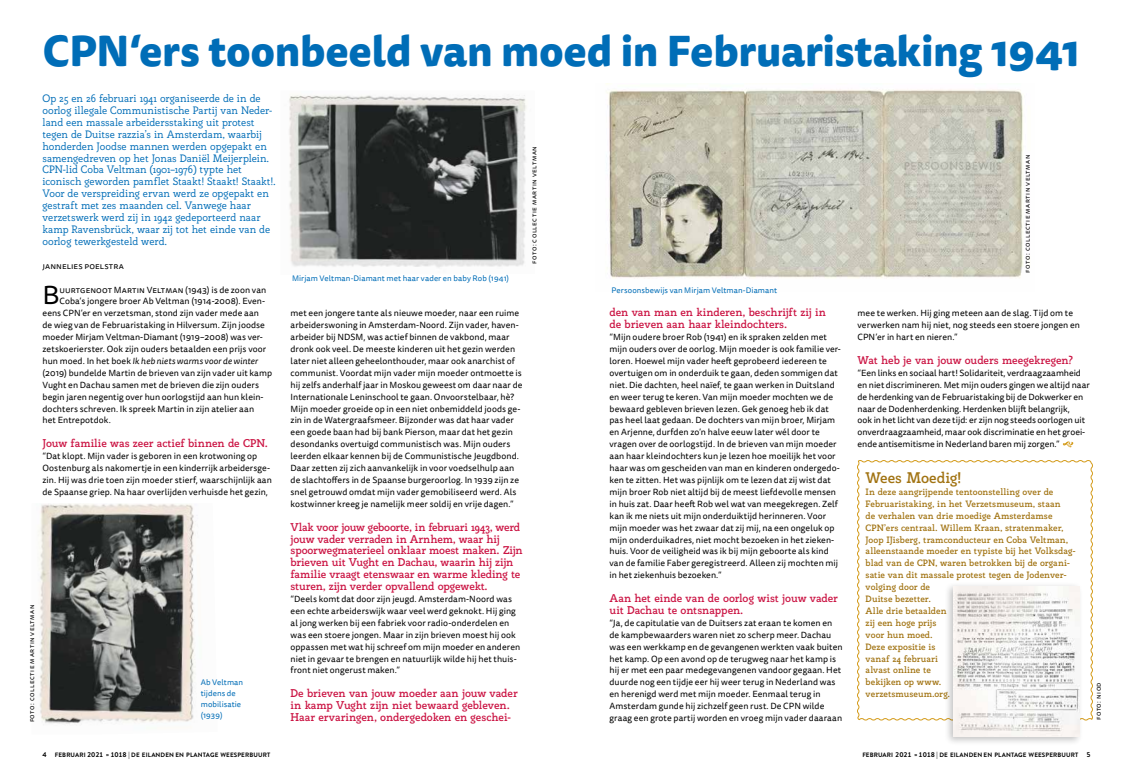
<style>
.page{position:relative;width:1134px;height:777px;background:#fff}
.page>*{position:absolute;margin:0;border:0;box-sizing:border-box;transform-origin:0 0}
.t1{font:800 42px "Tisa Sans Pro";letter-spacing:-.01em;color:#006db7}
.t2{font:26px "Tisa Sans Pro";color:#000}
.t3{font:700 15px "Rogliano";letter-spacing:-.015em;color:#a17312}
.t4{font:700 11px/11.9px "Rogliano";letter-spacing:-.015em;color:#cb1544}
.t5{font:10.5px/11.9px "Rogliano";color:#006db7}
.t6{font:700 9px/11.9px "Rogliano";color:#a17312}
.t7{font:8.9px/11.9px "Tisa Sans Pro";letter-spacing:.005em;color:#000}
.t8{font:italic 8.9px "Tisa Sans Pro";letter-spacing:.015em;color:#000}
.t9{font:8px/11px "Tisa Sans Pro";letter-spacing:.01em;color:#006db7}
.t10{font:7px "Tisa Sans Pro";letter-spacing:.075em;color:#000}
.t11{font:700 6.3px "Brandon Grotesque";letter-spacing:.02em;color:#000}
.s1{font-style:normal}
.s2{font-size:7px}
.s3{font-size:6px}
</style>
<div class="page">
<img style="left:606px;top:83px;width:418px;height:196px">
<svg style="left:1063px;top:441px;width:10px;height:6px"></svg>
<svg style="left:857px;top:460px;width:236px;height:261px"></svg>
<img style="left:38px;top:503px;width:157px;height:221px">
<img style="left:289px;top:95px;width:238px;height:173px">
<div style="left:944px;top:581px;width:140px;height:164px;background:#000;opacity:.24"></div>
<img style="left:953px;top:586px;width:126px;height:151px">
<p class="t10" style="left:27px;top:722px;width:119px;rotate:-90deg">foto: collectie martin veltman</p>
<h1 class="t1" style="left:43px;top:20px;width:1039px">CPN‘ers toonbeeld van moed in Februaristaking 1941</h1>
<p class="t5" style="left:43px;top:92px;width:235px">Op 25 en 26 februari 1941 organiseerde de in de oorlog illegale Communistische Partij van Neder&shy;land een massale arbeidersstaking uit protest tegen de Duitse razzia’s in Amsterdam, waarbij honderden Joodse mannen werden opgepakt en samengedreven op het Jonas Daniël Meijerplein.<br>CPN-lid Coba Veltman (1901–1976) typte het iconisch geworden pamflet Staakt! Staakt! Staakt!.<br>Voor de verspreiding ervan werd ze opgepakt en gestraft met zes maanden cel. Vanwege haar verzetswerk werd zij in 1942 gedeporteerd naar kamp Ravensbrück, waar zij tot het einde van de oorlog tewerkgesteld werd.</p>
<p class="t7" style="left:43px;top:260px;width:83px">jannelies poelstra</p>
<h2 class="t2" style="left:43px;top:278px;width:18px">B</h2>
<p class="t7" style="left:59px;top:284px;width:208px">uurtgenoot Martin Veltman (1943) is de zoon van</p>
<p class="t7" style="left:59px;top:296px;width:207px">Coba’s jongere broer Ab Veltman (1914-2008). Even-</p>
<p class="t7" style="left:43px;top:307px;width:218px">eens CPN’er en verzetsman, stond zijn vader mede aan</p>
<p class="t7" style="left:43px;top:319px;width:224px">de wieg van de Februaristaking in Hilversum. Zijn joodse</p>
<p class="t7" style="left:43px;top:331px;width:222px">moeder Mirjam Veltman-Diamant (1919–2008) was ver-</p>
<p class="t7" style="left:43px;top:343px;width:225px">zetskoerierster. Ook zijn ouders betaalden een prijs voor</p>
<p class="t8" style="left:43px;top:355px;width:217px"><span class="s1">hun moed. In het boek</span> Ik heb niets warms voor de winter</p>
<p class="t7" style="left:43px;top:367px;width:231px">(2019) bundelde Martin de brieven van zijn vader uit kamp</p>
<p class="t7" style="left:43px;top:379px;width:218px">Vught en Dachau samen met de brieven die zijn ouders</p>
<p class="t7" style="left:43px;top:391px;width:223px">begin jaren negentig over hun oorlogstijd aan hun klein-</p>
<p class="t7" style="left:43px;top:403px;width:213px">dochters schreven. Ik spreek Martin in zijn atelier aan</p>
<p class="t7" style="left:43px;top:415px;width:70px">het Entrepotdok.</p>
<p class="t4" style="left:43px;top:437px;width:227px">Jouw familie was zeer actief binnen de CPN.</p>
<p class="t7" style="left:43px;top:450px;width:231px">“Dat klopt. Mijn vader is geboren in een krotwoning op Oostenburg als nakomertje in een kinderrijk arbeidersge&shy;zin. Hij was drie toen zijn moeder stierf, waarschijnlijk aan de Spaanse griep. Na haar overlijden verhuisde het gezin,</p>
<p class="t9" style="left:201px;top:677px;width:44px">Ab Veltman tijdens de mobilisatie (1939)</p>
<p class="t9" style="left:292px;top:272px;width:219px">Mirjam Veltman-Diamant met haar vader en baby Rob (1941)</p>
<p class="t7" style="left:291px;top:307px;width:233px">met een jongere tante als nieuwe moeder, naar een ruime arbeiderswoning in Amsterdam-Noord. Zijn vader, haven&shy;arbeider bij NDSM, was actief binnen de vakbond, maar dronk ook veel. De meeste kinderen uit het gezin werden later niet alleen geheelonthouder, maar ook anarchist of communist. Voordat mijn vader mijn moeder ontmoette is hij zelfs anderhalf jaar in Moskou geweest om daar naar de Internationale Leninschool te gaan. Onvoorstelbaar, hè?<br>Mijn moeder groeide op in een niet onbemiddeld joods ge&shy;zin in de Watergraafsmeer. Bijzonder was dat haar vader een goede baan had bij bank Pierson, maar dat het gezin desondanks overtuigd communistisch was. Mijn ouders leerden elkaar kennen bij de Communistische Jeugdbond.<br>Daar zetten zij zich aanvankelijk in voor voedselhulp aan de slachtoffers in de Spaanse burgeroorlog. In 1939 zijn ze snel getrouwd omdat mijn vader gemobiliseerd werd. Als kostwinner kreeg je namelijk meer soldij en vrije dagen.”</p>
<p class="t4" style="left:291px;top:520px;width:234px">Vlak voor jouw geboorte, in februari 1943, werd jouw vader verraden in Arnhem, waar hij spoorwegmaterieel onklaar moest maken. Zijn brieven uit Vught en Dachau, waarin hij zijn familie vraagt etenswaar en warme kleding te sturen, zijn verder opvallend opgewekt.</p>
<p class="t7" style="left:291px;top:593px;width:231px">“Deels komt dat door zijn jeugd. Amsterdam-Noord was een echte arbeiderswijk waar veel werd geknokt. Hij ging al jong werken bij een fabriek voor radio-onderdelen en was een stoere jongen. Maar in zijn brieven moest hij ook oppassen met wat hij schreef om mijn moeder en anderen niet in gevaar te brengen en natuurlijk wilde hij het thuis&shy;front niet ongerust maken.”</p>
<p class="t4" style="left:291px;top:687px;width:229px">De brieven van jouw moeder aan jouw vader in kamp Vught zijn niet bewaard gebleven.<br>Haar ervaringen, ondergedoken en geschei-</p>
<p class="t10" style="left:529px;top:264px;width:119px;rotate:-90deg">foto: collectie martin veltman</p>
<p class="t10" style="left:1023px;top:272px;width:119px;rotate:-90deg">foto: collectie martin veltman</p>
<p class="t9" style="left:611px;top:284px;width:167px">Persoonsbewijs van Mirjam Veltman-Diamant</p>
<p class="t4" style="left:609px;top:306px;width:218px">den van man en kinderen, beschrijft zij in de brieven aan haar kleindochters.</p>
<p class="t7" style="left:609px;top:331px;width:233px">“Mijn oudere broer Rob (1941) en ik spraken zelden met mijn ouders over de oorlog. Mijn moeder is ook familie ver&shy;loren. Hoewel mijn vader heeft geprobeerd iedereen te overtuigen om in onderduik te gaan, deden sommigen dat niet. Die dachten, heel naïef, te gaan werken in Duitsland en weer terug te keren. Van mijn moeder mochten we de bewaard gebleven brieven lezen. Gek genoeg heb ik dat pas heel laat gedaan. De dochters van mijn broer, Mirjam en Arjenne, durfden zo’n halve eeuw later wél door te vragen over de oorlogstijd. In de brieven van mijn moeder aan haar kleindochters kun je lezen hoe moeilijk het voor haar was om gescheiden van man en kinderen ondergedo&shy;ken te zitten. Het was pijnlijk om te lezen dat zij wist dat mijn broer Rob niet altijd bij de meest liefdevolle mensen in huis zat. Daar heeft Rob wel wat van meegekregen. Zelf kan ik me niets uit mijn onderduiktijd herinneren. Voor mijn moeder was het zwaar dat zij mij, na een ongeluk op mijn onderduikadres, niet mocht bezoeken in het zieken&shy;huis. Voor de veiligheid was ik bij mijn geboorte als kind van de familie Faber geregistreerd. Alleen zij mochten mij in het ziekenhuis bezoeken.”</p>
<p class="t4" style="left:609px;top:592px;width:230px">Aan het einde van de oorlog wist jouw vader uit Dachau te ontsnappen.</p>
<p class="t7" style="left:609px;top:617px;width:235px">“Ja, de capitulatie van de Duitsers zat eraan te komen en de kampbewaarders waren niet zo scherp meer. Dachau was een werkkamp en de gevangenen werkten vaak buiten het kamp. Op een avond op de terugweg naar het kamp is hij er met een paar medegevangenen vandoor gegaan. Het duurde nog een tijdje eer hij weer terug in Nederland was en herenigd werd met mijn moeder. Eenmaal terug in Amsterdam gunde hij zichzelf geen rust. De CPN wilde graag een grote partij worden en vroeg mijn vader daaraan</p>
<p class="t7" style="left:857px;top:307px;width:224px">mee te werken. Hij ging meteen aan de slag. Tijd om te verwerken nam hij niet, nog steeds een stoere jongen en<br>CPN’er in hart en nieren.”</p>
<p class="t4" style="left:857px;top:354px;width:217px">Wat heb je van jouw ouders meegekregen?</p>
<p class="t7" style="left:857px;top:367px;width:234px">“Een links en sociaal hart! Solidariteit, verdraagzaamheid en niet discrimineren. Met mijn ouders gingen we altijd naar de herdenking van de Februaristaking bij de Dokwerker en naar de Dodenherdenking. Herdenken blijft belangrijk,<br>ook in het licht van deze tijd: er zijn nog steeds oorlogen uit onverdraagzaamheid, maar ook discriminatie en het groei&shy;ende antisemitisme in Nederland baren mij zorgen.”</p>
<h3 class="t3" style="left:866px;top:468px;width:97px">Wees Moedig!</h3>
<p class="t6" style="left:866px;top:485px;width:212px">In deze aangrijpende tentoonstelling over de<br>Februaristaking, in het Verzetsmuseum, staan<br>de verhalen van drie moedige Amsterdamse<br>CPN’ers centraal. Willem Kraan, stratenmaker,<br>Joop IJisberg, tramconducteur en Coba Veltman, alleenstaande moeder en typiste bij het Volksdag&shy;blad van de CPN, waren betrokken bij de organi&shy;satie van dit massale protest tegen de Jodenver&shy;volging door de<br>Duitse bezetter.<br>Alle drie betaalden<br>zij een hoge prijs<br>voor hun moed.<br>Deze expositie is<br>vanaf 24 februari<br>alvast online te<br>bekijken op www.<br>verzetsmuseum.org.</p>
<p class="t10" style="left:1094px;top:720px;width:39px;rotate:-90deg">foto: niod</p>
<p class="t11" style="left:43px;top:750px;width:229px"><span class="s2">4</span> FEBRUARI <span class="s2">2021</span> <span class="s3">»</span> <span class="s2">1018 |</span> DE EILANDEN EN PLANTAGE WEESPERBUURT</p>
<p class="t11" style="left:862px;top:750px;width:230px">FEBRUARI <span class="s2">2021</span> <span class="s3">»</span> <span class="s2">1018 |</span> DE EILANDEN EN PLANTAGE WEESPERBUURT <span class="s2">5</span></p>
</div>
